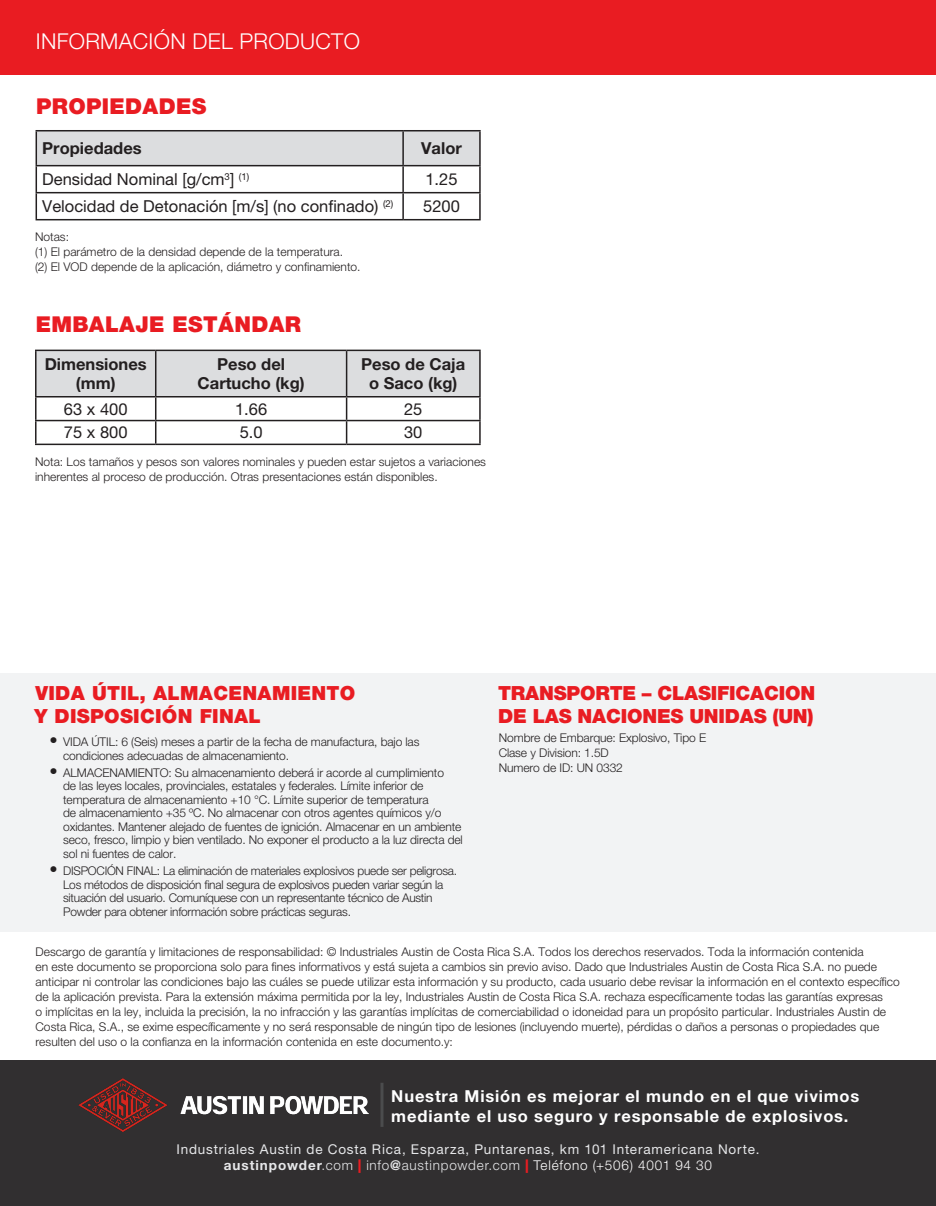
<style>
.page{position:relative;width:936px;height:1206px;background:#fff}
.page>*{position:absolute;margin:0;border:0;box-sizing:border-box;transform-origin:0 0}
.t1{font:900 21.9px "Helvetica Neue CE";letter-spacing:.015em;color:#e91c22}
.t2{font:300 21.9px "Helvetica Neue CE";letter-spacing:.015em;color:#fff}
.t3{font:900 19.5px/23.4px "Helvetica Neue CE";letter-spacing:-.01em;color:#e91c22}
.t4{font:900 19.5px/23.4px "Helvetica Neue CE";letter-spacing:.015em;color:#e91c22}
.t5{font:16.5px "Helvetica Neue CE";color:#231f20}
.t6{font:700 16.5px/19.8px "Helvetica Neue CE";letter-spacing:.05em;color:#fff}
.t7{font:700 16.5px/19.5px "Helvetica Neue CE";color:#231f20;text-align:center}
.t8{font:13.5px/16.2px "Helvetica Neue CE";letter-spacing:.06em;color:#e6e7e9;text-align:center}
.t9{font:300 12px/15px "Helvetica Neue CE";color:#231f20}
.t10{font:300 12px/13.5px "Helvetica Neue CE";letter-spacing:-.02em;color:#231f20}
.s1{font-weight:400;font-size:16.5px}
.s2{font-weight:700}
.s3{font-weight:300}
.s4{font-weight:900;color:#e91c22}
.s5{font-weight:300;color:#fff}
</style>
<div class="page">
<div style="left:0;top:0;width:935px;height:74px;background:#e91c22"></div>
<hr style="left:35px;top:349px;width:121px;height:2px;background:#231f20">
<hr style="left:156px;top:349px;width:190px;height:2px;background:#231f20">
<hr style="left:346px;top:349px;width:134px;height:2px;background:#231f20">
<svg style="left:35px;top:350px;width:445px;height:93px"></svg>
<hr style="left:35px;top:443px;width:121px;height:2px;background:#231f20">
<hr style="left:156px;top:443px;width:190px;height:2px;background:#231f20">
<hr style="left:346px;top:443px;width:134px;height:2px;background:#231f20">
<hr style="left:36px;top:130px;width:367px;height:1px;background:#231f20">
<hr style="left:403px;top:130px;width:77px;height:1px;background:#231f20">
<svg style="left:36px;top:131px;width:444px;height:88px"></svg>
<hr style="left:36px;top:219px;width:367px;height:1px;background:#231f20">
<hr style="left:403px;top:219px;width:77px;height:1px;background:#231f20">
<div style="left:0;top:1060px;width:935px;height:145px;background:#312f30"></div>
<img style="left:78px;top:1078px;width:291px;height:52px">
<hr style="left:380px;top:1082px;width:3px;height:44px;background:#4b4c4d">
<div style="left:0;top:673px;width:935px;height:258px;background:#f2f3f4"></div>
<p class="t2" style="left:36px;top:28px;width:325px">INFORMACIÓN DEL PRODUCTO</p>
<p class="t1" style="left:36px;top:92px;width:171px">PROPIEDADES</p>
<p class="t7" style="left:42px;top:140px;width:101px">Propiedades</p>
<p class="t7" style="left:421px;top:140px;width:42px">Valor</p>
<p class="t5" style="left:42px;top:169px;width:208px">Densidad Nominal [g/cm<sup>3</sup>] <sup>(1)</sup></p>
<p class="t5" style="left:425px;top:169px;width:34px">1.25</p>
<p class="t5" style="left:42px;top:196px;width:352px">Velocidad de Detonación [m/s] (no confinado) <sup>(2)</sup></p>
<p class="t5" style="left:423px;top:196px;width:38px">5200</p>
<p class="t9" style="left:35px;top:230px;width:36px">Notas:</p>
<p class="t9" style="left:35px;top:245px;width:309px">(1) El parámetro de la densidad depende de la temperatura.</p>
<p class="t9" style="left:35px;top:260px;width:327px">(2) El VOD depende de la aplicación, diámetro y confinamiento.</p>
<p class="t1" style="left:36px;top:311px;width:267px">EMBALAJE ESTÁNDAR</p>
<p class="t7" style="left:45px;top:355px;width:104px">Dimensiones (mm)</p>
<p class="t7" style="left:197px;top:355px;width:108px">Peso del<br>Cartucho (kg)</p>
<p class="t7" style="left:361px;top:355px;width:105px">Peso de Caja o Saco (kg)</p>
<p class="t5" style="left:64px;top:398px;width:65px">63 x 400</p>
<p class="t5" style="left:235px;top:398px;width:34px">1.66</p>
<p class="t5" style="left:404px;top:398px;width:20px">25</p>
<p class="t5" style="left:64px;top:422px;width:65px">75 x 800</p>
<p class="t5" style="left:239px;top:422px;width:24px">5.0</p>
<p class="t5" style="left:404px;top:422px;width:20px">30</p>
<p class="t9" style="left:35px;top:455px;width:452px">Nota: Los tamaños y pesos son valores nominales y pueden estar sujetos a variaciones inherentes al proceso de producción. Otras presentaciones están disponibles.</p>
<p class="t4" style="left:34px;top:682px;width:322px">VIDA ÚTIL, ALMACENAMIENTO<br>Y DISPOSICIÓN FINAL</p>
<p class="t9" style="left:63px;top:736px;width:357px;line-height:13.5px;text-indent:-14px"><span class="s1">•</span> VIDA ÚTIL: 6 (Seis) meses a partir de la fecha de manufactura, bajo las condiciones adecuadas de almacenamiento.</p>
<p class="t9" style="left:63px;top:766px;width:401px;line-height:13.5px;text-indent:-14px"><span class="s1">•</span> ALMACENAMIENTO: Su almacenamiento deberá ir acorde al cumplimiento<br>de las leyes locales, provinciales, estatales y federales. Límite inferior de temperatura de almacenamiento +10 °C. Límite superior de temperatura<br>de almacenamiento +35 ºC. No almacenar con otros agentes químicos y/o oxidantes. Mantener alejado de fuentes de ignición. Almacenar en un ambiente seco, fresco, limpio y bien ventilado. No exponer el producto a la luz directa del sol ni fuentes de calor.</p>
<p class="t10" style="left:63px;top:864px;width:395px;text-indent:-14px"><span class="s1">•</span> DISPOCIÓN FINAL: La eliminación de materiales explosivos puede ser peligrosa.<br>Los métodos de disposición final segura de explosivos pueden variar según la situación del usuario. Comuníquese con un representante técnico de Austin Powder para obtener información sobre prácticas seguras.</p>
<p class="t3" style="left:498px;top:682px;width:318px">TRANSPORTE – CLASIFICACION<br>DE LAS NACIONES UNIDAS (UN)</p>
<p class="t9" style="left:498px;top:731px;width:209px">Nombre de Embarque: Explosivo, Tipo E</p>
<p class="t9" style="left:498px;top:746px;width:112px">Clase y Division: 1.5D</p>
<p class="t9" style="left:498px;top:761px;width:125px">Numero de ID: UN 0332</p>
<p class="t9" style="left:36px;top:945px;width:865px">Descargo de garantía y limitaciones de responsabilidad: © Industriales Austin de Costa Rica S.A. Todos los derechos reservados. Toda la información contenida<br>en este documento se proporciona solo para fines informativos y está sujeta a cambios sin previo aviso. Dado que Industriales Austin de Costa Rica S.A. no puede anticipar ni controlar las condiciones bajo las cuáles se puede utilizar esta información y su producto, cada usuario debe revisar la información en el contexto específico de la aplicación prevista. Para la extensión máxima permitida por la ley, Industriales Austin de Costa Rica S.A. rechaza específicamente todas las garantías expresas<br>o implícitas en la ley, incluida la precisión, la no infracción y las garantías implícitas de comerciabilidad o idoneidad para un propósito particular. Industriales Austin de Costa Rica, S.A., se exime específicamente y no será responsable de ningún tipo de lesiones (incluyendo muerte), pérdidas o daños a personas o propiedades que resulten del uso o la confianza en la información contenida en este documento.y:</p>
<p class="t6" style="left:391px;top:1086px;width:469px">Nuestra Misión es mejorar el mundo en el que vivimos mediante el uso seguro y responsable de explosivos.</p>
<p class="t8" style="left:176px;top:1142px;width:584px">Industriales Austin de Costa Rica, Esparza, Puntarenas, km 101 Interamericana Norte. <span class="s2">austinpowder</span><span class="s3">.com</span> <span class="s4">|</span> <span class="s3">info</span><span class="s2">@</span><span class="s3">austinpowder.com</span> <span class="s4">|</span> <span class="s5">Teléfono (+506) 4001 94 30</span></p>
</div>
